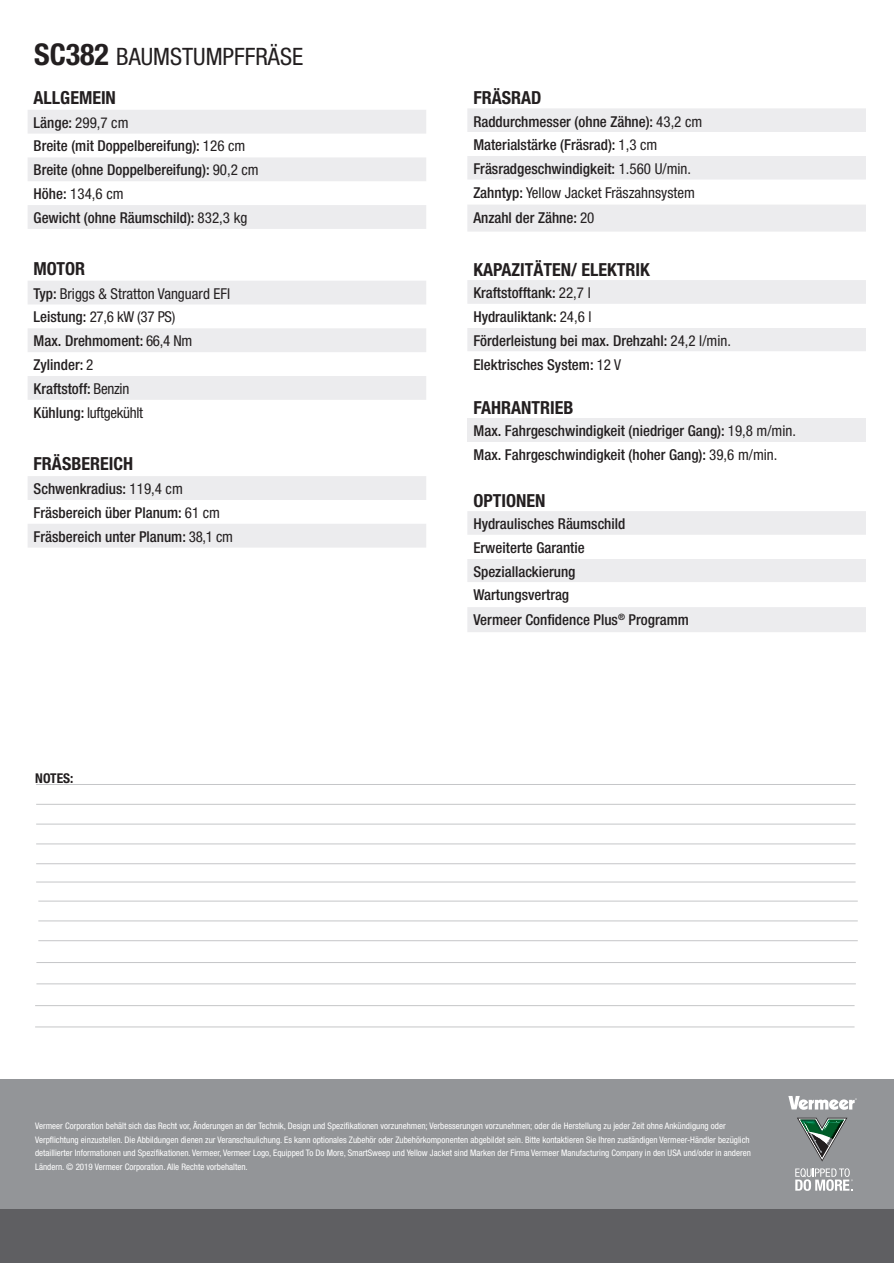
<style>
.page{position:relative;width:894px;height:1263px;background:#fff}
.page>*{position:absolute;margin:0;border:0;box-sizing:border-box;transform-origin:0 0}
.t1{font:condensed 24px "Helvetica Neue";color:#231f20}
.t2{font:700 condensed 18px "Helvetica Neue";color:#231f20}
.t3{font:500 condensed 15px "Helvetica Neue";color:#231f20}
.t4{font:condensed 15px "Helvetica Neue";color:#231f20}
.t5{font:condensed 15px "Helvetica Neue";letter-spacing:-.02em;color:#231f20}
.t6{font:700 condensed 13.5px "Helvetica Neue";color:#231f20}
.t7{font:condensed 9px/13.5px "Helvetica Neue";color:#fff}
.s1{font-weight:700;font-size:30px}
.s2{font-weight:500}
.s3{font-weight:400}
</style>
<div class="page">
<svg style="left:467px;top:108px;width:398px;height:124px;fill:#ececee"></svg>
<div style="left:467px;top:132px;width:398px;height:24px;background:#fff"></div>
<div style="left:0;top:1079px;width:893px;height:150px;background:#939598"></div>
<svg style="left:788px;top:1096px;width:68px;height:13px"></svg>
<svg style="left:795px;top:1168px;width:57px;height:22px"></svg>
<svg style="left:797px;top:1117px;width:50px;height:44px"></svg>
<div style="left:0;top:1209px;width:893px;height:54px;background:#5f5f62"></div>
<svg style="left:28px;top:110px;width:398px;height:119px;fill:#ececee"></svg>
<hr style="left:36px;top:784px;width:819px;height:1px;background:#c5c6c8">
<hr style="left:36px;top:804px;width:819px;height:1px;background:#c5c6c8">
<hr style="left:36px;top:823px;width:819px;height:1px;background:#c5c6c8">
<hr style="left:36px;top:843px;width:819px;height:1px;background:#c5c6c8">
<hr style="left:36px;top:863px;width:819px;height:1px;background:#c5c6c8">
<hr style="left:36px;top:881px;width:819px;height:1px;background:#c5c6c8">
<hr style="left:38px;top:900px;width:819px;height:1px;background:#c5c6c8">
<hr style="left:38px;top:920px;width:819px;height:1px;background:#c5c6c8">
<hr style="left:38px;top:940px;width:819px;height:1px;background:#c5c6c8">
<hr style="left:36px;top:962px;width:819px;height:1px;background:#c5c6c8">
<hr style="left:36px;top:983px;width:819px;height:1px;background:#c5c6c8">
<hr style="left:35px;top:1005px;width:819px;height:1px;background:#c5c6c8">
<hr style="left:35px;top:1026px;width:819px;height:1px;background:#c5c6c8">
<svg style="left:28px;top:281px;width:398px;height:119px;fill:#ececee"></svg>
<svg style="left:28px;top:476px;width:398px;height:71px"></svg>
<div style="left:467px;top:280px;width:398px;height:71px;background:#ececee"></div>
<div style="left:467px;top:304px;width:398px;height:23px;background:#fff"></div>
<svg style="left:467px;top:511px;width:398px;height:121px;fill:#ececee"></svg>
<div style="left:467px;top:535px;width:398px;height:23px;background:#fff"></div>
<div style="left:467px;top:418px;width:398px;height:24px;background:#ececee"></div>
<p class="t1" style="left:34px;top:43px;width:270px"><span class="s1">SC382</span> BAUMSTUMPFFRÄSE</p>
<p class="t2" style="left:34px;top:86px;width:84px">ALLGEMEIN</p>
<p class="t4" style="left:34px;top:114px;width:96px"><span class="s2">Länge:</span> 299,7 cm</p>
<p class="t3" style="left:34px;top:137px;width:213px">Breite (mit Doppelbereifung): <span class="s3">126 cm</span></p>
<p class="t3" style="left:34px;top:161px;width:226px">Breite (ohne Doppelbereifung): <span class="s3">90,2 cm</span></p>
<p class="t4" style="left:34px;top:185px;width:91px"><span class="s2">Höhe:</span> 134,6 cm</p>
<p class="t3" style="left:34px;top:209px;width:215px">Gewicht (ohne Räumschild): <span class="s3">832,3 kg</span></p>
<p class="t2" style="left:34px;top:257px;width:53px">MOTOR</p>
<p class="t4" style="left:34px;top:284px;width:198px"><span class="s2">Typ:</span> Briggs &amp; Stratton Vanguard EFI</p>
<p class="t4" style="left:34px;top:308px;width:143px"><span class="s2">Leistung:</span> 27,6 kW (37 PS)</p>
<p class="t3" style="left:34px;top:332px;width:160px">Max. Drehmoment: <span class="s3">66,4 Nm</span></p>
<p class="t3" style="left:34px;top:356px;width:61px">Zylinder: <span class="s3">2</span></p>
<p class="t3" style="left:34px;top:379px;width:97px">Kraftstoff: <span class="s3">Benzin</span></p>
<p class="t5" style="left:34px;top:404px;width:111px"><span class="s2">Kühlung:</span> luftgekühlt</p>
<p class="t2" style="left:34px;top:453px;width:101px">FRÄSBEREICH</p>
<p class="t3" style="left:34px;top:479px;width:151px">Schwenkradius: <span class="s3">119,4 cm</span></p>
<p class="t3" style="left:34px;top:503px;width:188px">Fräsbereich über Planum: <span class="s3">61 cm</span></p>
<p class="t3" style="left:34px;top:527px;width:201px">Fräsbereich unter Planum: <span class="s3">38,1 cm</span></p>
<p class="t6" style="left:35px;top:770px;width:40px">NOTES:</p>
<p class="t2" style="left:473px;top:87px;width:70px">FRÄSRAD</p>
<p class="t3" style="left:473px;top:112px;width:230px">Raddurchmesser (ohne Zähne): <span class="s3">43,2 cm</span></p>
<p class="t3" style="left:473px;top:136px;width:185px">Materialstärke (Fräsrad): <span class="s3">1,3 cm</span></p>
<p class="t3" style="left:473px;top:160px;width:219px">Fräsradgeschwindigkeit: <span class="s3">1.560 U/min.</span></p>
<p class="t4" style="left:473px;top:184px;width:223px"><span class="s2">Zahntyp:</span> Yellow Jacket Fräszahnsystem</p>
<p class="t3" style="left:473px;top:209px;width:122px">Anzahl der Zähne: <span class="s3">20</span></p>
<p class="t2" style="left:473px;top:259px;width:178px">KAPAZITÄTEN/ ELEKTRIK</p>
<p class="t3" style="left:473px;top:284px;width:119px">Kraftstofftank: <span class="s3">22,7 l</span></p>
<p class="t3" style="left:473px;top:308px;width:120px">Hydrauliktank: <span class="s3">24,6 l</span></p>
<p class="t3" style="left:473px;top:331px;width:259px">Förderleistung bei max. Drehzahl: <span class="s3">24,2 l/min.</span></p>
<p class="t3" style="left:473px;top:355px;width:149px">Elektrisches System: <span class="s3">12 V</span></p>
<p class="t2" style="left:473px;top:397px;width:101px">FAHRANTRIEB</p>
<p class="t3" style="left:473px;top:422px;width:324px">Max. Fahrgeschwindigkeit (niedriger Gang): <span class="s3">19,8 m/min.</span></p>
<p class="t3" style="left:473px;top:446px;width:305px">Max. Fahrgeschwindigkeit (hoher Gang): <span class="s3">39,6 m/min.</span></p>
<p class="t2" style="left:473px;top:490px;width:73px">OPTIONEN</p>
<p class="t3" style="left:473px;top:515px;width:153px">Hydraulisches Räumschild</p>
<p class="t3" style="left:473px;top:539px;width:113px">Erweiterte Garantie</p>
<p class="t3" style="left:473px;top:562px;width:104px">Speziallackierung</p>
<p class="t3" style="left:473px;top:586px;width:97px">Wartungsvertrag</p>
<p class="t3" style="left:473px;top:611px;width:217px">Vermeer Confidence Plus<sup>®</sup> Programm</p>
<p class="t7" style="left:35px;top:1119px;width:717px">Vermeer Corporation behält sich das Recht vor, Änderungen an der Technik, Design und Spezifikationen vorzunehmen; Verbesserungen vorzunehmen; oder die Herstellung zu jeder Zeit ohne Ankündigung oder Verpflichtung einzustellen. Die Abbildungen dienen zur Veranschaulichung. Es kann optionales Zubehör oder Zubehörkomponenten abgebildet sein. Bitte kontaktieren Sie Ihren zuständigen Vermeer-Händler bezüglich detaillierter Informationen und Spezifikationen. Vermeer, Vermeer Logo, Equipped To Do More, SmartSweep und Yellow Jacket sind Marken der Firma Vermeer Manufacturing Company in den USA und/oder in anderen Ländern. © 2019 Vermeer Corporation. Alle Rechte vorbehalten.</p>
</div>
